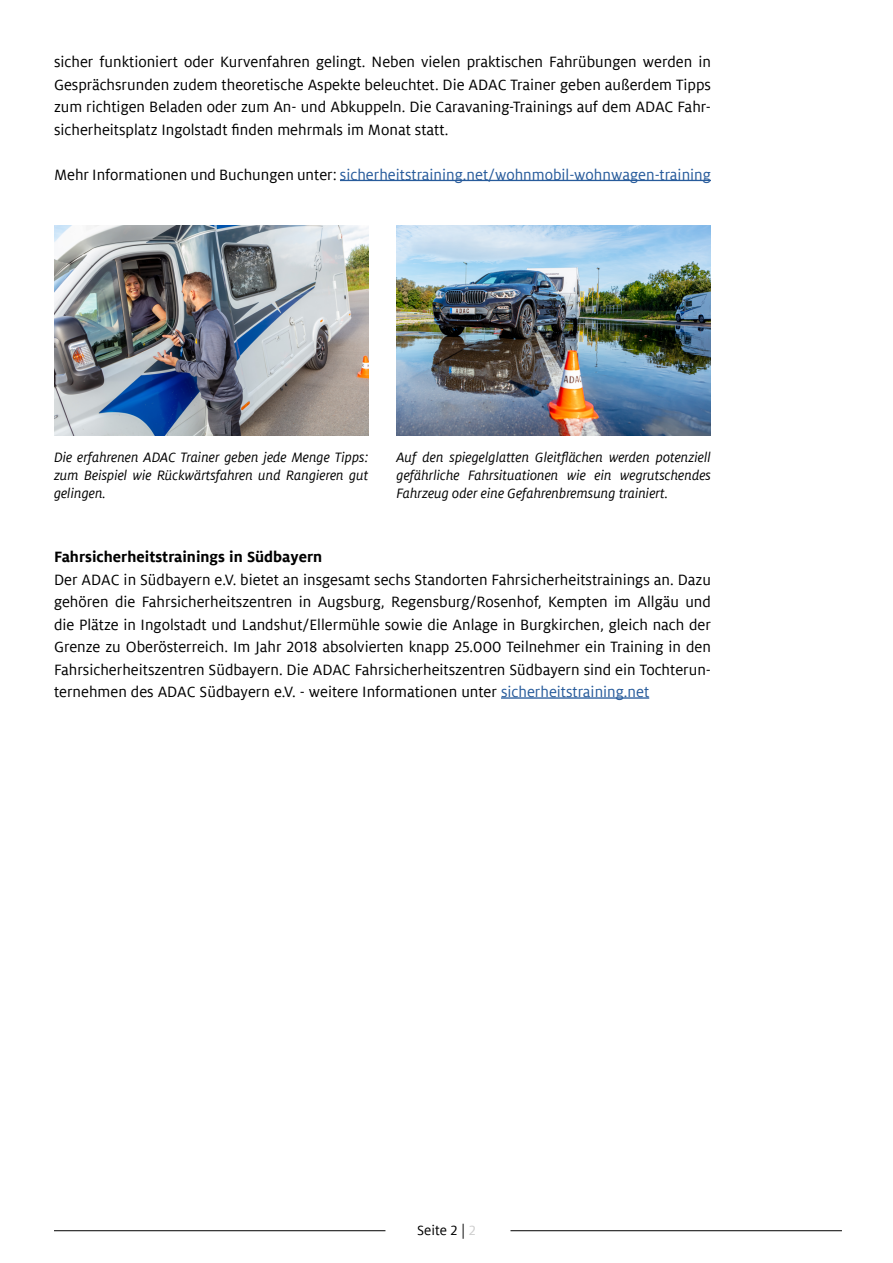
<style>
.page{position:relative;width:893px;height:1263px;background:#fff}
.page>*{position:absolute;margin:0;border:0;box-sizing:border-box;transform-origin:0 0}
.t1{font:16.5px/22.5px "Milo ADAC";color:#000;text-align:justify}
.t2{font:16.5px "Milo ADAC";color:#275b9b}
.t3{font:700 16.5px "Milo ADAC";color:#000}
.t4{font:italic 15px/18px "Milo ADAC";color:#000;text-align:justify}
.t5{font:15px "Milo ADAC";color:#000}
.s1{color:#000}
.s2{color:#275b9b}
.s3{color:#cecece}
</style>
<div class="page">
<hr style="left:340px;top:180px;width:371px;height:1px;background:#275b9b">
<hr style="left:501px;top:697px;width:148px;height:2px;background:#275b9b">
<img style="left:54px;top:226px;width:314px;height:209px">
<img style="left:396px;top:225px;width:315px;height:210px">
<hr style="left:54px;top:1230px;width:331px;height:1px;background:#000">
<hr style="left:510px;top:1230px;width:332px;height:1px;background:#000">
<p class="t1" style="left:54px;top:51px;width:658px">sicher funktioniert oder Kurvenfahren gelingt. Neben vielen praktischen Fahrübungen werden in Gesprächsrunden zudem theoretische Aspekte beleuchtet. Die ADAC Trainer geben außerdem Tipps zum richtigen Beladen oder zum An- und Abkuppeln. Die Caravaning-Trainings auf dem ADAC Fahr&shy;sicherheitsplatz Ingolstadt finden mehrmals im Monat statt.</p>
<p class="t2" style="left:54px;top:165px;width:658px"><span class="s1">Mehr Informationen und Buchungen unter:</span> sicherheitstraining.net/wohnmobil-wohnwagen-training</p>
<p class="t4" style="left:54px;top:448px;width:316px">Die erfahrenen ADAC Trainer geben jede Menge Tipps: zum Beispiel wie Rückwärtsfahren und Rangieren gut gelingen.</p>
<p class="t4" style="left:396px;top:448px;width:316px">Auf den spiegelglatten Gleitflächen werden potenziell gefährliche Fahrsituationen wie ein wegrutschendes Fahrzeug oder eine Gefahrenbremsung trainiert.</p>
<p class="t3" style="left:54px;top:548px;width:270px">Fahrsicherheitstrainings in Südbayern</p>
<p class="t1" style="left:54px;top:568px;width:658px">Der ADAC in Südbayern e.V. bietet an insgesamt sechs Standorten Fahrsicherheitstrainings an. Dazu gehören die Fahrsicherheitszentren in Augsburg, Regensburg/Rosenhof, Kempten im Allgäu und die Plätze in Ingolstadt und Landshut/Ellermühle sowie die Anlage in Burgkirchen, gleich nach der Grenze zu Oberösterreich. Im Jahr 2018 absolvierten knapp 25.000 Teilnehmer ein Training in den Fahrsicherheitszentren Südbayern. Die ADAC Fahrsicherheitszentren Südbayern sind ein Tochterun&shy;ternehmen des ADAC Südbayern e.V. - weitere Informationen unter <span class="s2">sicherheitstraining.net</span></p>
<p class="t5" style="left:417px;top:1221px;width:60px">Seite 2 | <span class="s3">2</span></p>
</div>
